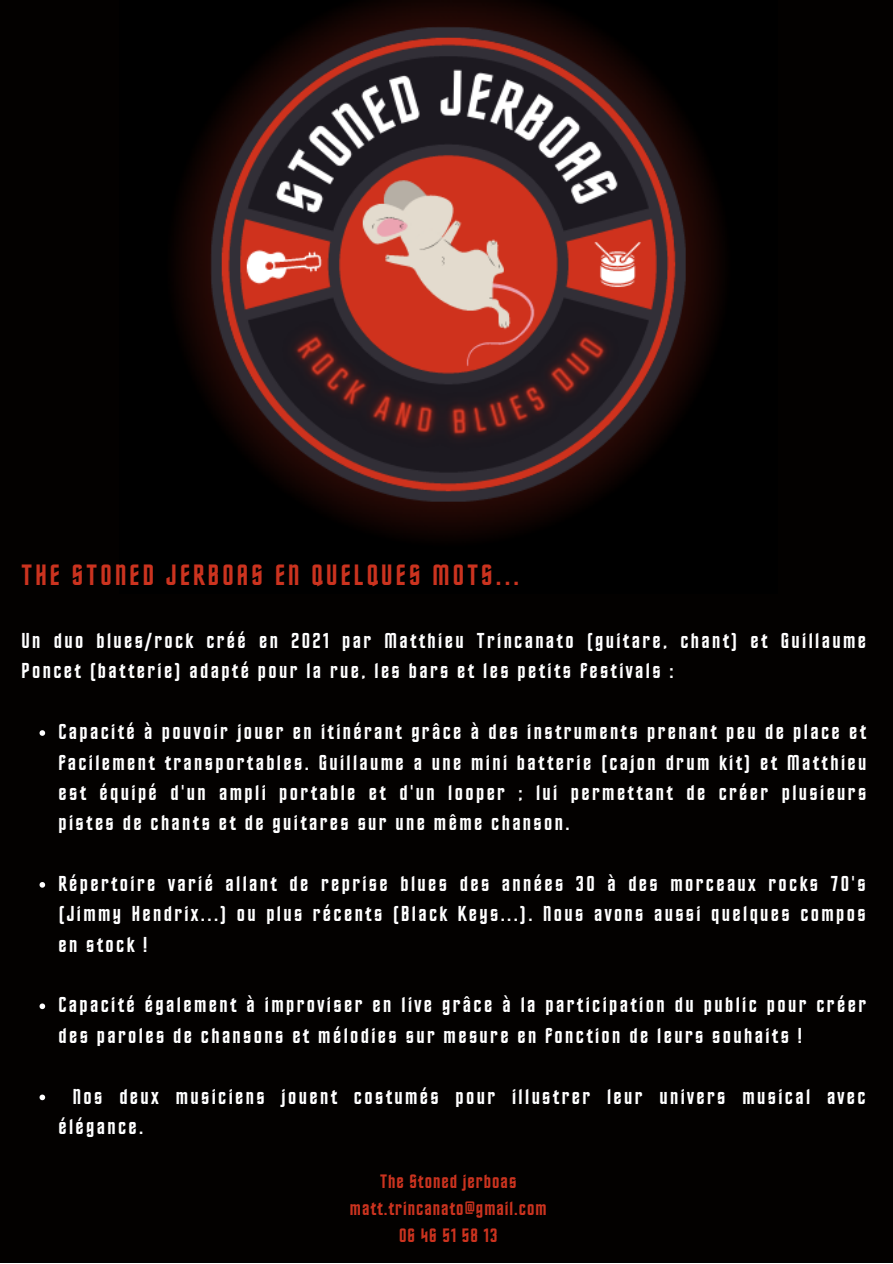
<style>
.page{position:relative;width:893px;height:1264px;background:#fff}
.page>*{position:absolute;margin:0;border:0;box-sizing:border-box;transform-origin:0 0}
.t1{font:29.4px "Horta";letter-spacing:.11em;color:#cb331f}
.t2{font:21.75px/30.3px "Horta";letter-spacing:.11em;color:#fff}
.t3{font:19.5px/27px "Horta";letter-spacing:.05em;color:#cb331f;text-align:center}
</style>
<div class="page">
<div style="left:0;top:0;width:892px;height:1262px;background:#030100"></div>
<img style="left:179px;top:0;width:539px;height:534px">
<svg style="left:40px;top:730px;width:5px;height:5px"></svg>
<svg style="left:40px;top:882px;width:5px;height:5px"></svg>
<svg style="left:40px;top:1003px;width:5px;height:6px"></svg>
<svg style="left:40px;top:1094px;width:5px;height:6px"></svg>
<h1 class="t1" style="left:22px;top:562px;width:499px">THE STONED JERBOAS EN QUELQUES MOTS...</h1>
<p class="t2" style="left:22px;top:627px;width:845px">Un duo blues/rock créé en 2021 par Matthieu Trincanato (guitare, chant) et Guillaume<br>Poncet (batterie) adapté pour la rue, les bars et les petits festivals :</p>
<p class="t2" style="left:58px;top:718px;width:809px;text-align:justify">Capacité à pouvoir jouer en itinérant grâce à des instruments prenant peu de place et facilement transportables. Guillaume a une mini batterie (cajon drum kit) et Matthieu est équipé d'un ampli portable et d'un looper ; lui permettant de créer plusieurs pistes de chants et de guitares sur une même chanson.</p>
<p class="t2" style="left:58px;top:870px;width:808px;text-align:justify">Répertoire varié allant de reprise blues des années 30 à des morceaux rocks 70's (Jimmy Hendrix...) ou plus récents (Black Keys...). Nous avons aussi quelques compos en stock !</p>
<p class="t2" style="left:58px;top:991px;width:809px">Capacité également à improviser en live grâce à la participation du public pour créer des paroles de chansons et mélodies sur mesure en fonction de leurs souhaits !</p>
<p class="t2" style="left:58px;top:1082px;width:808px;text-indent:14px">Nos deux musiciens jouent costumés pour illustrer leur univers musical avec élégance.</p>
<p class="t3" style="left:350px;top:1169px;width:198px">The Stoned jerboas matt.trincanato@gmail.com<br>06 46 51 58 13</p>
</div>
